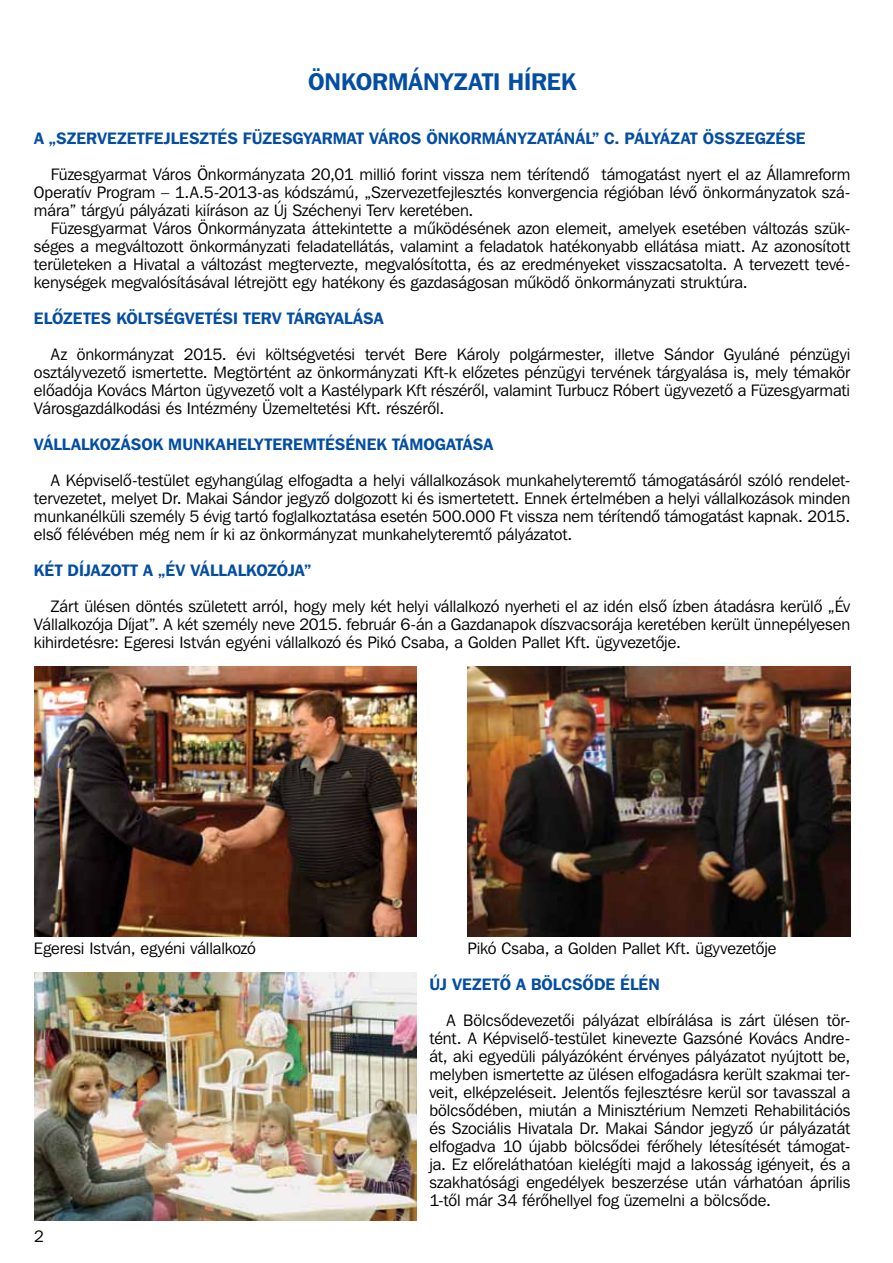
<style>
.page{position:relative;width:893px;height:1263px;background:#fff}
.page>*{position:absolute;margin:0;border:0;box-sizing:border-box;transform-origin:0 0}
.t1{font:24px "Franklin Gothic Demi HU Demi";color:#034ea2}
.t2{font:16.5px/18px "Franklin Gothic Bk HU Book";letter-spacing:-.005em;color:#000;text-align:justify}
.t3{font:16.5px "Franklin Gothic Demi HU Demi";color:#034ea2}
</style>
<div class="page">
<img style="left:34px;top:666px;width:383px;height:270px">
<img style="left:34px;top:972px;width:383px;height:248px">
<img style="left:468px;top:666px;width:382px;height:270px">
<h1 class="t1" style="left:308px;top:66px;width:270px">ÖNKORMÁNYZATI HÍREK</h1>
<p class="t3" style="left:34px;top:128px;width:772px">A „SZERVEZETFEJLESZTÉS FÜZESGYARMAT VÁROS ÖNKORMÁNYZATÁNÁL” C. PÁLYÁZAT ÖSSZEGZÉSE</p>
<p class="t2" style="left:34px;top:165px;width:818px;text-indent:17px">Füzesgyarmat Város Önkormányzata 20,01 millió forint vissza nem térítendô támogatást nyert el az Államreform Operatív Program – 1.A.5-2013-as kódszámú, „Szervezetfejlesztés konvergencia régióban lévô önkormányzatok szá&shy;mára” tárgyú pályázati kiíráson az Új Széchenyi Terv keretében.</p>
<p class="t2" style="left:34px;top:219px;width:818px;text-indent:17px">Füzesgyarmat Város Önkormányzata áttekintette a mûködésének azon elemeit, amelyek esetében változás szük&shy;séges a megváltozott önkormányzati feladatellátás, valamint a feladatok hatékonyabb ellátása miatt. Az azonosított területeken a Hivatal a változást megtervezte, megvalósította, és az eredményeket visszacsatolta. A tervezett tevé&shy;kenységek megvalósításával létrejött egy hatékony és gazdaságosan mûködô önkormányzati struktúra.</p>
<p class="t3" style="left:34px;top:308px;width:351px">ELÔZETES KÖLTSÉGVETÉSI TERV TÁRGYALÁSA</p>
<p class="t2" style="left:34px;top:345px;width:818px;text-indent:17px">Az önkormányzat 2015. évi költségvetési tervét Bere Károly polgármester, illetve Sándor Gyuláné pénzügyi osztályvezetô ismertette. Megtörtént az önkormányzati Kft-k elôzetes pénzügyi tervének tárgyalása is, mely témakör elôadója Kovács Márton ügyvezetô volt a Kastélypark Kft részérôl, valamint Turbucz Róbert ügyvezetô a Füzesgyarmati Városgazdálkodási és Intézmény Üzemeltetési Kft. részérôl.</p>
<p class="t3" style="left:34px;top:434px;width:194px">VÁLLALKOZÁSOK MUNKAHE</p>
<p class="t3" style="left:247px;top:434px;width:247px">LYTEREMTÉSÉNEK TÁMOGATÁSA</p>
<p class="t2" style="left:34px;top:471px;width:818px;text-indent:17px">A Képviselô-testület egyhangúlag elfogadta a helyi vállalkozások munkahelyteremtô támogatásáról szóló rendelet&shy;tervezetet, melyet Dr. Makai Sándor jegyzô dolgozott ki és ismertetett. Ennek értelmében a helyi vállalkozások minden munkanélküli személy 5 évig tartó foglalkoztatása esetén 500.000 Ft vissza nem térítendô támogatást kapnak. 2015. elsô félévében még nem ír ki az önkormányzat munkahelyteremtô pályázatot.</p>
<p class="t3" style="left:34px;top:560px;width:279px">KÉT DÍJAZOTT A „ÉV VÁLLALKOZÓJA”</p>
<p class="t2" style="left:34px;top:597px;width:818px;text-indent:17px">Zárt ülésen döntés született arról, hogy mely két helyi vállalkozó nyerheti el az idén elsô ízben átadásra kerülô „Év Vállalkozója Díjat”. A két személy neve 2015. február 6-án a Gazdanapok díszvacsorája keretében került ünnepélyesen kihirdetésre: Egeresi István egyéni vállalkozó és Pikó Csaba, a Golden Pallet Kft. ügyvezetôje.</p>
<p class="t2" style="left:34px;top:939px;width:223px">Egeresi István, egyéni vállalkozó</p>
<p class="t2" style="left:467px;top:939px;width:311px">Pikó Csaba, a Golden Pallet Kft. ügyvezetôje</p>
<p class="t3" style="left:429px;top:974px;width:232px">ÚJ VEZETÔ A BÖLCSÔDE ÉLÉN</p>
<p class="t2" style="left:429px;top:1011px;width:422px;text-indent:17px">A Bölcsôdevezetôi pályázat elbírálása is zárt ülésen tör&shy;tént. A Képviselô-testület kinevezte Gazsóné Kovács Andre&shy;át, aki egyedüli pályázóként érvényes pályázatot nyújtott be, melyben ismertette az ülésen elfogadásra került szakmai ter&shy;veit, elképzeléseit. Jelentôs fejlesztésre kerül sor tavasszal a bölcsôdében, miután a Minisztérium Nemzeti Rehabilitációs és Szociális Hivatala Dr. Makai Sándor jegyzô úr pályázatát elfogadva 10 újabb bölcsôdei férôhely létesítését támogat&shy;ja. Ez elôreláthatóan kielégíti majd a lakosság igényeit, és a szakhatósági engedélyek beszerzése után várhatóan április 1-tôl már 34 férôhellyel fog üzemelni a bölcsôde.</p>
<p class="t2" style="left:34px;top:1227px;width:11px">2</p>
</div>
